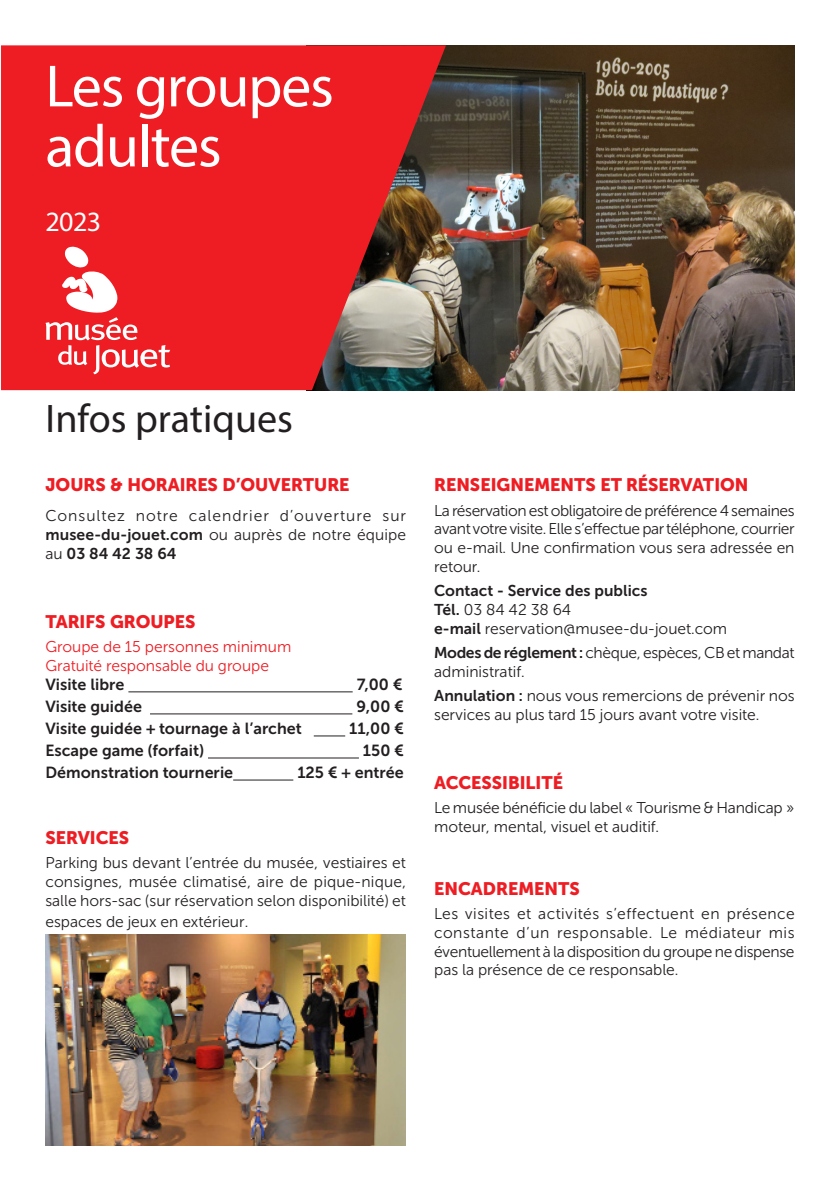
<style>
.page{position:relative;width:840px;height:1191px;background:#fff}
.page>*{position:absolute;margin:0;border:0;box-sizing:border-box;transform-origin:0 0}
.t1{font:60px/60px "Myriad Pro";letter-spacing:-.02em;color:#fff}
.Sous-titre{font:40px "Myriad Pro";color:#231f20}
.t2{font:28px "Myriad Pro";color:#fff}
.Titre_des_activités{font:18px "Museo Sans Cyrl 900";color:#ee1d23}
.Texte_courant{font:16px "Museo Sans Cyrl 700";color:#231f20}
.Texte_courant-2{font:15.6px/18.8px "Museo Sans Cyrl 300";color:#231f20;text-align:justify}
.Texte_courant-3{font:15.6px/18.8px "Museo Sans Cyrl 300";letter-spacing:-.02em;color:#231f20}
.Texte_courant-4{font:15.6px "Museo Sans Cyrl 300";color:#ee1d23}
.Texte_courant-5{font:15.6px "Museo Sans Cyrl 700";color:#231f20}
.s1{font-family:"Museo Sans Cyrl 700"}
</style>
<div class="page">
<hr style="left:128px;top:691px;width:224px;height:1px;background:#231f20">
<hr style="left:150px;top:713px;width:202px;height:1px;background:#231f20">
<hr style="left:313px;top:735px;width:32px;height:1px;background:#231f20">
<hr style="left:208px;top:757px;width:151px;height:1px;background:#231f20">
<hr style="left:233px;top:779px;width:60px;height:1px;background:#231f20">
<img style="left:445px;top:45px;width:349px;height:345px">
<svg style="left:1px;top:45px;width:444px;height:345px;background:#d8292c"></svg>
<svg style="left:45px;top:246px;width:125px;height:128px"></svg>
<img style="left:45px;top:934px;width:360px;height:211px">
<p class="t1" style="left:45px;top:55px;width:290px">Les groupes adultes</p>
<p class="t2" style="left:45px;top:205px;width:57px">2023</p>
<p class="Sous-titre" style="left:45px;top:394px;width:249px">Infos pratiques</p>
<p class="Titre_des_activités" style="left:45px;top:475px;width:305px">JOURS &amp; HORAIRES D’OUVERTURE</p>
<p class="Texte_courant-2" style="left:45px;top:507px;width:362px">Consultez notre calendrier d’ouverture sur <span class="s1">musee-du-jouet.com</span> ou auprès de notre équipe au <span class="s1">03 84 42 38 64</span></p>
<p class="Titre_des_activités" style="left:45px;top:611px;width:152px">TARIFS GROUPES</p>
<p class="Texte_courant-4" style="left:45px;top:638px;width:247px">Groupe de 15 personnes minimum</p>
<p class="Texte_courant-4" style="left:45px;top:657px;width:225px">Gratuité responsable du groupe</p>
<p class="Texte_courant" style="left:45px;top:675px;width:80px">Visite libre</p>
<p class="Texte_courant" style="left:356px;top:675px;width:47px">7,00 €</p>
<p class="Texte_courant" style="left:45px;top:697px;width:98px">Visite guidée</p>
<p class="Texte_courant" style="left:356px;top:697px;width:49px">9,00 €</p>
<p class="Texte_courant" style="left:45px;top:719px;width:258px">Visite guidée + tournage à l’archet</p>
<p class="Texte_courant" style="left:349px;top:719px;width:56px">11,00 €</p>
<p class="Texte_courant" style="left:45px;top:741px;width:160px">Escape game (forfait)</p>
<p class="Texte_courant" style="left:363px;top:741px;width:42px">150 €</p>
<p class="Texte_courant" style="left:45px;top:763px;width:189px">Démonstration tournerie</p>
<p class="Texte_courant" style="left:297px;top:763px;width:108px">125 € + entrée</p>
<p class="Titre_des_activités" style="left:45px;top:827px;width:85px">SERVICES</p>
<p class="Texte_courant-2" style="left:45px;top:853px;width:362px">Parking bus devant l’entrée du musée, vestiaires et consignes, musée climatisé, aire de pique-nique, salle hors-sac (sur réservation selon disponibilité) et</p>
<p class="Texte_courant-2" style="left:45px;top:912px;width:204px">espaces de jeux en extérieur.</p>
<p class="Titre_des_activités" style="left:434px;top:475px;width:316px">RENSEIGNEMENTS ET RÉSERVATION</p>
<p class="Texte_courant-2" style="left:434px;top:501px;width:362px">La réservation est obligatoire de préférence 4 semaines avant votre visite. Elle s’effectue par téléphone, courrier ou e-mail. Une confirmation vous sera adressée en retour.</p>
<p class="Texte_courant-5" style="left:434px;top:582px;width:215px">Contact - Service des publics</p>
<p class="Texte_courant-2" style="left:434px;top:600px;width:138px"><span class="s1">Tél.</span> 03 84 42 38 64</p>
<p class="Texte_courant-2" style="left:434px;top:619px;width:294px"><span class="s1">e-mail</span> reservation@musee-du-jouet.com</p>
<p class="Texte_courant-3" style="left:434px;top:643px;width:362px"><span class="s1">Modes de réglement :</span> chèque, espèces, CB et mandat administratif.</p>
<p class="Texte_courant-2" style="left:434px;top:686px;width:362px"><span class="s1">Annulation :</span> nous vous remercions de prévenir nos services au plus tard 15 jours avant votre visite.</p>
<p class="Titre_des_activités" style="left:434px;top:772px;width:130px">ACCESSIBILITÉ</p>
<p class="Texte_courant-2" style="left:434px;top:798px;width:361px">Le musée bénéficie du label « Tourisme &amp; Handicap » moteur, mental, visuel et auditif.</p>
<p class="Titre_des_activités" style="left:434px;top:878px;width:147px">ENCADREMENTS</p>
<p class="Texte_courant-2" style="left:434px;top:904px;width:362px">Les visites et activités s’effectuent en présence constante d’un responsable. Le médiateur mis éventuellement à la disposition du groupe ne dispense pas la présence de ce responsable.</p>
</div>
